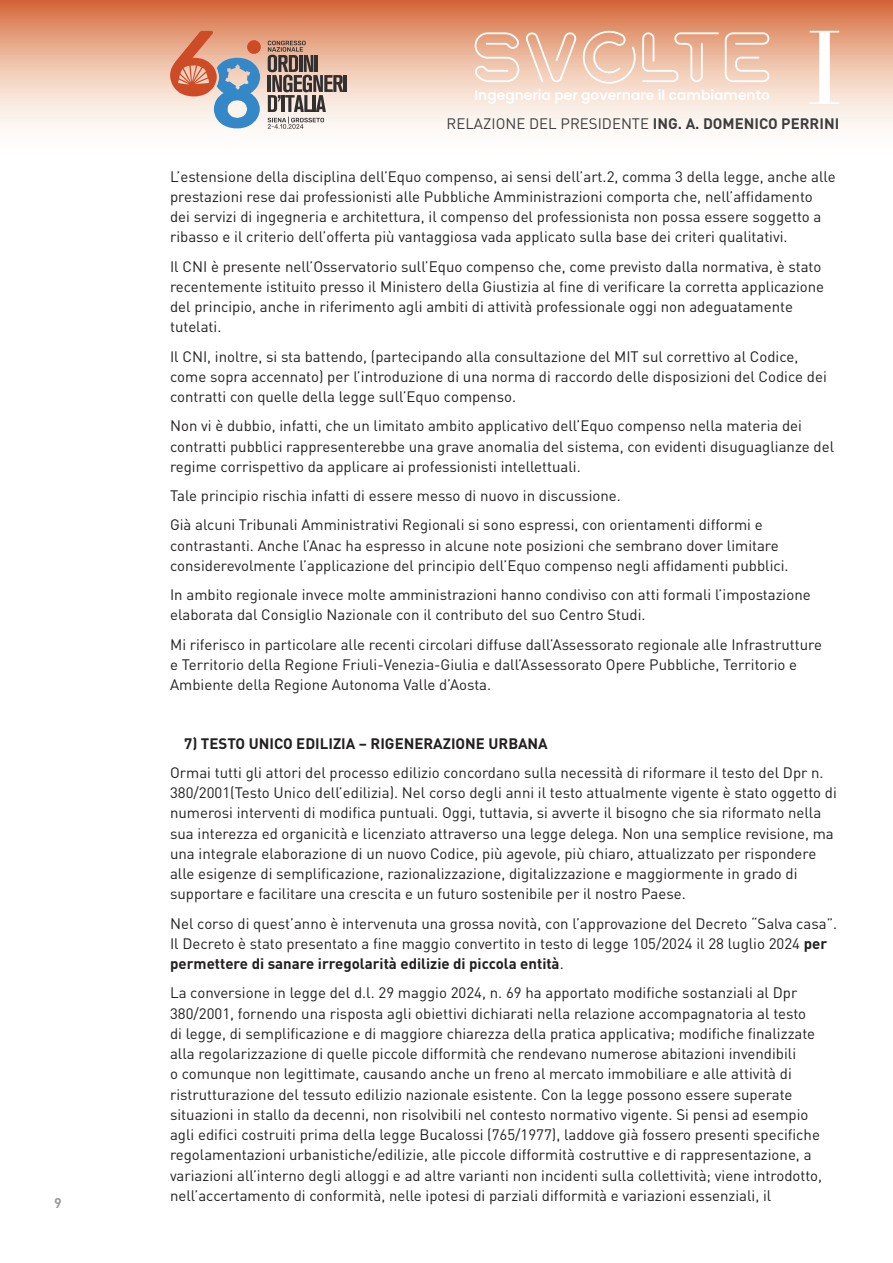
<style>
.page{position:relative;width:893px;height:1263px;background:#fff}
.page>*{position:absolute;margin:0;border:0;box-sizing:border-box;transform-origin:0 0}
.Body_Text{font:15px/20.2px "DIN Pro";color:#231f20}
.t1{font:15px "DIN Pro";color:#3e3e3f}
.Body_Text-2{font:700 15px "DIN Pro";color:#231f20}
.t2{font:700 13.95px "DIN Pro";color:#9d9d9c}
.t3{font:600 13.8px "Poppins";color:#fff}
.s1{font-weight:700}
</style>
<div class="page">
<svg style="left:0;top:0;width:893px;height:129px;background:#ebb89f"></svg>
<svg style="left:725px;top:32px;width:44px;height:50px;background:#efc7b1"></svg>
<svg style="left:642px;top:32px;width:77px;height:50px;background:#eec3ac"></svg>
<svg style="left:526px;top:32px;width:50px;height:50px;background:#eec4ad"></svg>
<svg style="left:475px;top:32px;width:44px;height:50px;background:#efc7b2"></svg>
<svg style="left:582px;top:31px;width:54px;height:53px;background:#eec4ae"></svg>
<hr style="left:344px;top:75px;width:3px;height:17px;background:#312f30">
<svg style="left:268px;top:41px;width:75px;height:88px;background:#ae9a90"></svg>
<svg style="left:166px;top:31px;width:94px;height:97px;background:#c0a6a2"></svg>
<svg style="left:810px;top:31px;width:29px;height:73px"></svg>
<p class="t2" style="left:54px;top:1191px;width:9px">9</p>
<p class="t3" style="left:474px;top:87px;width:297px">Ingegneria per governare il cambiamento</p>
<p class="t1" style="left:446px;top:112px;width:394px">RELAZIONE DEL PRESIDENTE <span class="s1">ING. A. DOMENICO PERRINI</span></p>
<p class="Body_Text" style="left:170px;top:165px;width:667px">L’estensione della disciplina dell’Equo compenso, ai sensi dell’art.2, comma 3 della legge, anche alle prestazioni rese dai professionisti alle Pubbliche Amministrazioni comporta che, nell’affidamento dei servizi di ingegneria e architettura, il compenso del professionista non possa essere soggetto a ribasso e il criterio dell’offerta più vantaggiosa vada applicato sulla base dei criteri qualitativi.</p>
<p class="Body_Text" style="left:170px;top:255px;width:656px">Il CNI è presente nell’Osservatorio sull’Equo compenso che, come previsto dalla normativa, è stato recentemente istituito presso il Ministero della Giustizia al fine di verificare la corretta applicazione del principio, anche in riferimento agli ambiti di attività professionale oggi non adeguatamente tutelati.</p>
<p class="Body_Text" style="left:170px;top:345px;width:658px">Il CNI, inoltre, si sta battendo, (partecipando alla consultazione del MIT sul correttivo al Codice, come sopra accennato) per l’introduzione di una norma di raccordo delle disposizioni del Codice dei contratti con quelle della legge sull’Equo compenso.</p>
<p class="Body_Text" style="left:170px;top:415px;width:666px">Non vi è dubbio, infatti, che un limitato ambito applicativo dell’Equo compenso nella materia dei contratti pubblici rappresenterebbe una grave anomalia del sistema, con evidenti disuguaglianze del regime corrispettivo da applicare ai professionisti intellettuali.</p>
<p class="Body_Text" style="left:170px;top:485px;width:452px">Tale principio rischia infatti di essere messo di nuovo in discussione.</p>
<p class="Body_Text" style="left:170px;top:514px;width:620px">Già alcuni Tribunali Amministrativi Regionali si sono espressi, con orientamenti difformi e contrastanti. Anche l’Anac ha espresso in alcune note posizioni che sembrano dover limitare considerevolmente l’applicazione del principio dell’Equo compenso negli affidamenti pubblici.</p>
<p class="Body_Text" style="left:170px;top:584px;width:642px">In ambito regionale invece molte amministrazioni hanno condiviso con atti formali l’impostazione elaborata dal Consiglio Nazionale con il contributo del suo Centro Studi.</p>
<p class="Body_Text" style="left:170px;top:633px;width:653px">Mi riferisco in particolare alle recenti circolari diffuse dall’Assessorato regionale alle Infrastrutture e Territorio della Regione Friuli-Venezia-Giulia e dall’Assessorato Opere Pubbliche, Territorio e<br>Ambiente della Regione Autonoma Valle d’Aosta.</p>
<p class="Body_Text-2" style="left:184px;top:731px;width:365px">7) TESTO UNICO EDILIZIA – RIGENERAZIONE URBANA</p>
<p class="Body_Text" style="left:170px;top:762px;width:668px">Ormai tutti gli attori del processo edilizio concordano sulla necessità di riformare il testo del Dpr n.<br>380/2001(Testo Unico dell’edilizia). Nel corso degli anni il testo attualmente vigente è stato oggetto di numerosi interventi di modifica puntuali. Oggi, tuttavia, si avverte il bisogno che sia riformato nella sua interezza ed organicità e licenziato attraverso una legge delega. Non una semplice revisione, ma una integrale elaborazione di un nuovo Codice, più agevole, più chiaro, attualizzato per rispondere alle esigenze di semplificazione, razionalizzazione, digitalizzazione e maggiormente in grado di supportare e facilitare una crescita e un futuro sostenibile per il nostro Paese.</p>
<p class="Body_Text" style="left:170px;top:912px;width:669px">Nel corso di quest’anno è intervenuta una grossa novità, con l’approvazione del Decreto “Salva casa”.<br>Il Decreto è stato presentato a fine maggio convertito in testo di legge 105/2024 il 28 luglio 2024 <span class="s1">per permettere di sanare irregolarità edilizie di piccola entità</span>.</p>
<p class="Body_Text" style="left:170px;top:982px;width:654px">La conversione in legge del d.l. 29 maggio 2024, n. 69 ha apportato modifiche sostanziali al Dpr 380/2001, fornendo una risposta agli obiettivi dichiarati nella relazione accompagnatoria al testo<br>di legge, di semplificazione e di maggiore chiarezza della pratica applicativa; modifiche finalizzate alla regolarizzazione di quelle piccole difformità che rendevano numerose abitazioni invendibili<br>o comunque non legittimate, causando anche un freno al mercato immobiliare e alle attività di ristrutturazione del tessuto edilizio nazionale esistente. Con la legge possono essere superate situazioni in stallo da decenni, non risolvibili nel contesto normativo vigente. Si pensi ad esempio agli edifici costruiti prima della legge Bucalossi (765/1977), laddove già fossero presenti specifiche regolamentazioni urbanistiche/edilizie, alle piccole difformità costruttive e di rappresentazione, a variazioni all’interno degli alloggi e ad altre varianti non incidenti sulla collettività; viene introdotto, nell’accertamento di conformità, nelle ipotesi di parziali difformità e variazioni essenziali, il</p>
</div>
